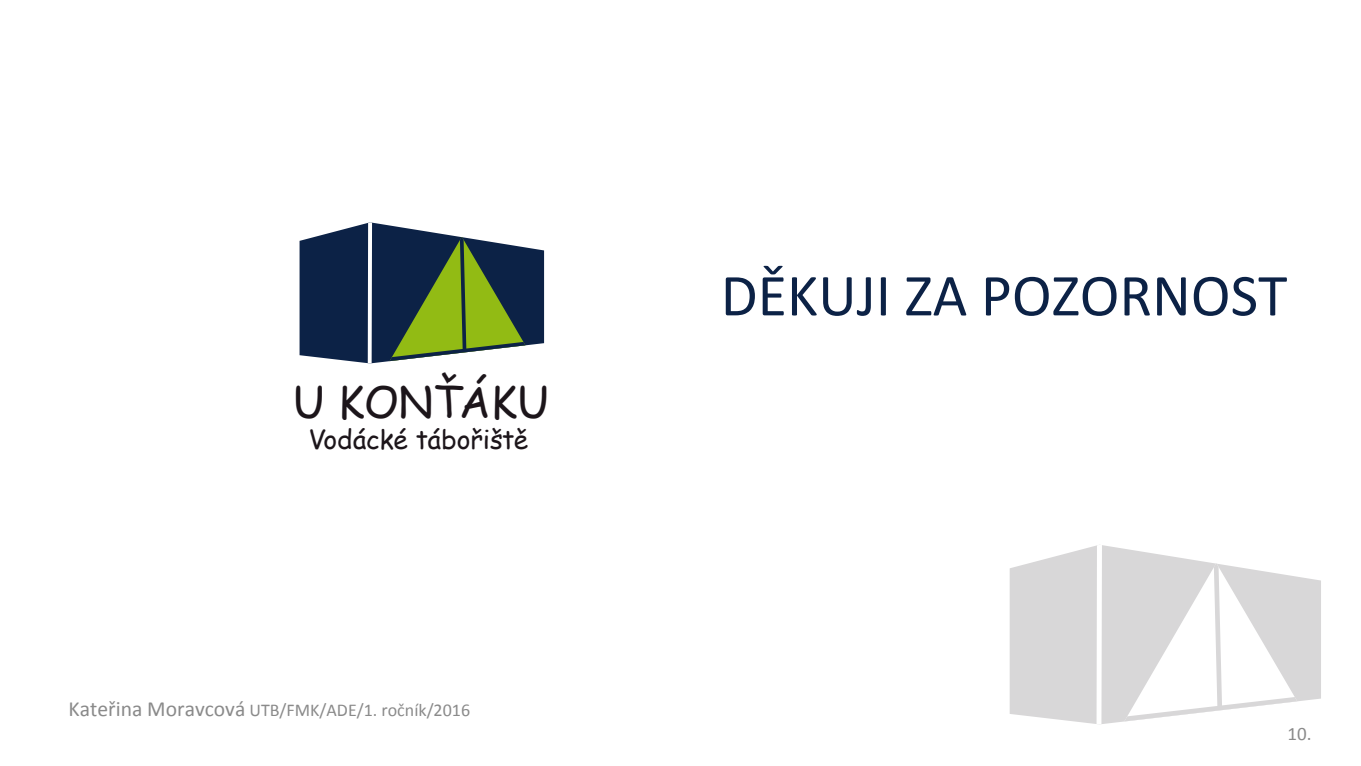
<style>
.page{position:relative;width:1361px;height:766px;background:#fff}
.page>*{position:absolute;margin:0;border:0;box-sizing:border-box;transform-origin:0 0}
.t1{font:60px "Calibri";color:#0c2246}
.t2{font:43.2px "Comic Sans MS";color:#1c151a}
.t3{font:26.31px "Comic Sans MS";color:#1c151a}
.t4{font:18.99px "Calibri";color:#8a8a8a}
.t5{font:18px "Calibri";color:#8a8a8a}
.s1{font-size:21.6px}
</style>
<div class="page">
<svg style="left:1009px;top:545px;width:312px;height:179px"></svg>
<svg style="left:299px;top:222px;width:245px;height:141px"></svg>
<h2 class="t2" style="left:293px;top:370px;width:257px">U KONŤÁKU</h2>
<h3 class="t3" style="left:308px;top:420px;width:221px">Vodácké tábořiště</h3>
<p class="t5" style="left:69px;top:698px;width:403px"><span class="s1">Kateřina Moravcová</span> UTB/FMK/ADE/1. ročník/2016</p>
<h1 class="t1" style="left:721px;top:257px;width:568px">DĚKUJI ZA POZORNOST</h1>
<p class="t4" style="left:1287px;top:721px;width:26px">10.</p>
</div>
